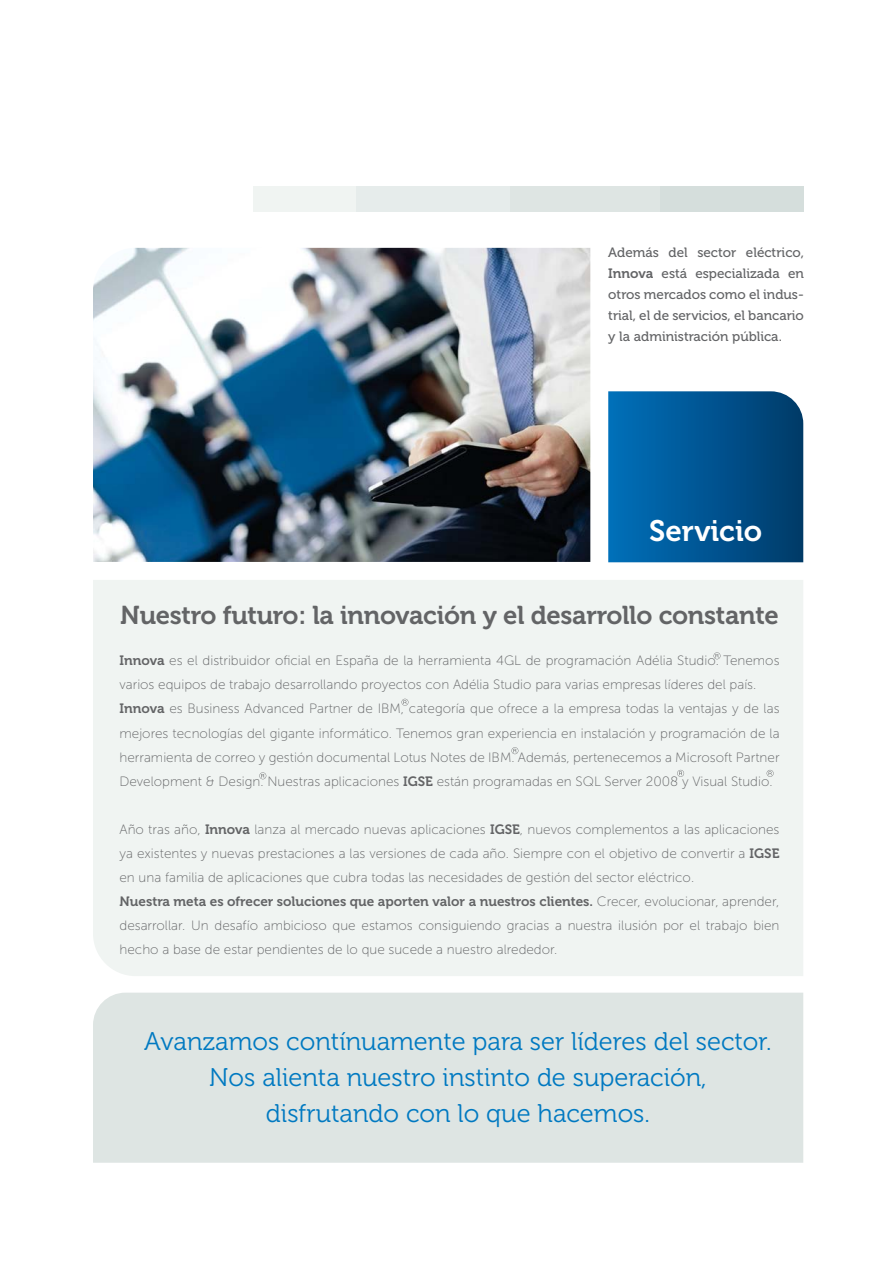
<style>
.page{position:relative;width:893px;height:1263px;background:#fff}
.page>*{position:absolute;margin:0;border:0;box-sizing:border-box;transform-origin:0 0}
.t1{font:29.4px "Museo 700";color:#fff}
.t2{font:25.65px "Museo 700";letter-spacing:-.01em;color:#636466}
.t3{font:25.5px/36px "Museo 300";color:#0079c1;text-align:center}
.t4{font:13.5px/24px "Museo Sans 100";color:#636466}
.t5{font:13.5px/21px "Museo 500";color:#636466;text-align:justify}
.t6{font:13.5px "Museo 700";color:#636466}
.s1{font-family:"Museo 700"}
.s2{font-family:"Museo Sans 100"}
</style>
<div class="page">
<img style="left:93px;top:248px;width:497px;height:314px">
<div style="left:146px;top:186px;width:657px;height:26px;background:#d5dedc"></div>
<div style="left:146px;top:186px;width:513px;height:26px;background:#dee5e3"></div>
<div style="left:146px;top:186px;width:363px;height:26px;background:#e6eceb"></div>
<div style="left:146px;top:186px;width:210px;height:26px;background:#f0f4f2"></div>
<div style="left:55px;top:186px;width:198px;height:26px;background:#fff"></div>
<div style="left:93px;top:993px;width:710px;height:170px;background:#dee5e3"></div>
<svg style="left:608px;top:391px;width:195px;height:171px;background:#025793"></svg>
<div style="left:93px;top:580px;width:710px;height:396px;background:#f0f4f2"></div>
<svg style="left:401px;top:699px;width:7px;height:7px"></svg>
<svg style="left:677px;top:770px;width:7px;height:7px"></svg>
<svg style="left:767px;top:770px;width:6px;height:7px"></svg>
<svg style="left:713px;top:652px;width:7px;height:7px"></svg>
<svg style="left:511px;top:747px;width:7px;height:7px"></svg>
<svg style="left:259px;top:772px;width:7px;height:7px"></svg>
<p class="t5" style="left:608px;top:242px;width:197px">Además del sector eléctrico, <span class="s1">Innova</span> está especializada en otros mercados como el indus&shy;trial, el de servicios, el bancario y la administración pública.</p>
<h1 class="t1" style="left:649px;top:514px;width:115px">Servicio</h1>
<h2 class="t2" style="left:120px;top:601px;width:660px">Nuestro futuro: la innovación y el desarrollo constante</h2>
<p class="t4" style="left:119px;top:650px;width:662px"><span class="s1">Innova</span> es el distribuidor oficial en España de la herramienta 4GL de programación Adélia Studio. Tenemos varios equipos de trabajo desarrollando proyectos con Adélia Studio para varias empresas líderes del país.<br><span class="s1">Innova</span> es Business Advanced Partner de IBM, categoría que ofrece a la empresa todas la ventajas y de las mejores tecnologías del gigante informático. Tenemos gran experiencia en instalación y programación de la herramienta de correo y gestión documental Lotus Notes de IBM. Además, pertenecemos a Microsoft Partner Development &amp; Design. Nuestras aplicaciones <span class="s1">IGSE</span> están programadas en SQL Server 2008 y Visual Studio.</p>
<p class="t4" style="left:119px;top:818px;width:661px;text-align:justify">Año tras año, <span class="s1">Innova</span> lanza al mercado nuevas aplicaciones <span class="s1">IGSE</span>, nuevos complementos a las aplicaciones ya existentes y nuevas prestaciones a las versiones de cada año. Siempre con el objetivo de convertir a <span class="s1">IGSE </span>en una familia de aplicaciones que cubra todas las necesidades de gestión del sector eléctrico.</p>
<p class="t6" style="left:119px;top:893px;width:661px">Nuestra meta es ofrecer soluciones que aporten valor a nuestros clientes. <span class="s2">Crecer, evolucionar, aprender,</span></p>
<p class="t4" style="left:119px;top:914px;width:661px">desarrollar. Un desafío ambicioso que estamos consiguiendo gracias a nuestra ilusión por el trabajo bien hecho a base de estar pendientes de lo que sucede a nuestro alrededor.</p>
<h3 class="t3" style="left:144px;top:1025px;width:629px">Avanzamos contínuamente para ser líderes del sector.<br>Nos alienta nuestro instinto de superación, disfrutando con lo que hacemos.</h3>
</div>
